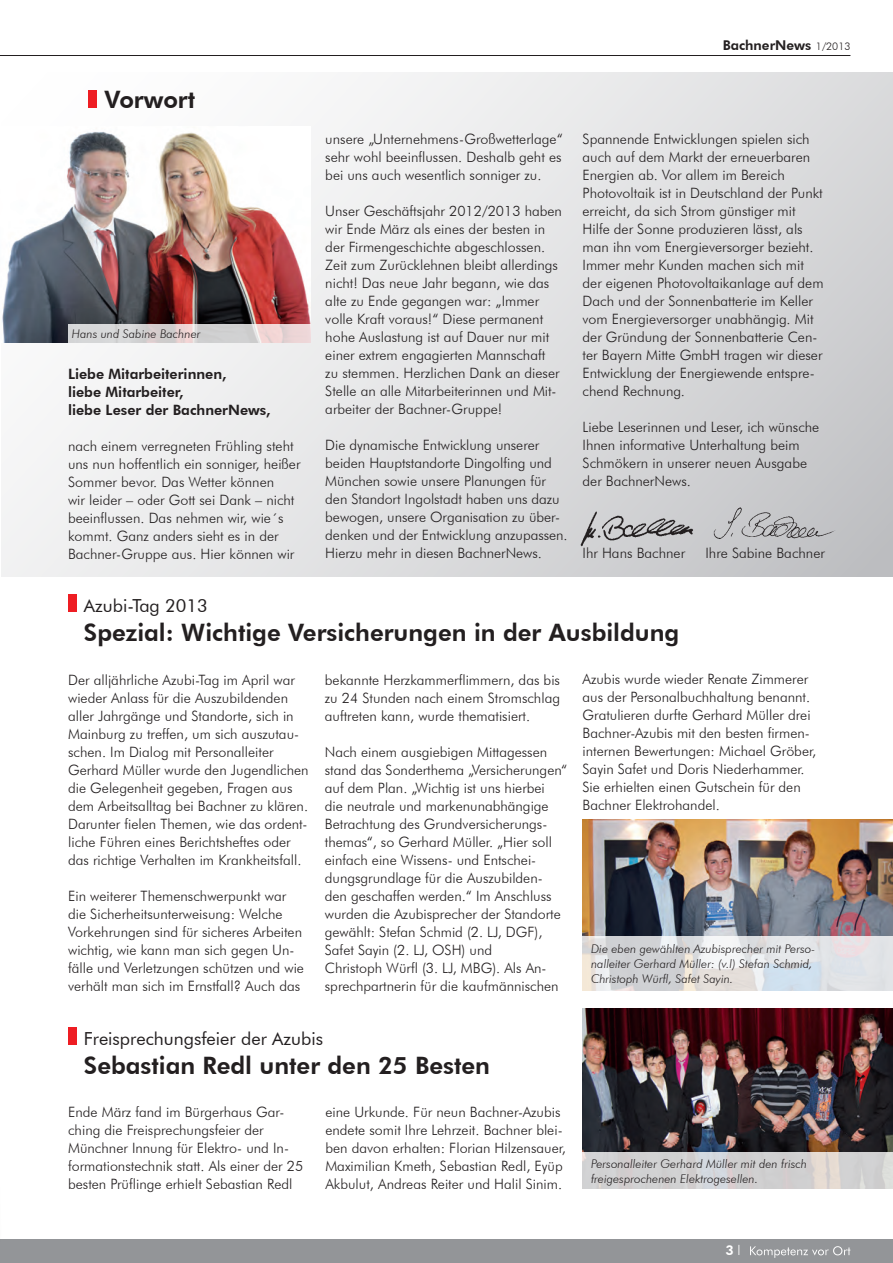
<style>
.page{position:relative;width:893px;height:1263px;background:#fff}
.page>*{position:absolute;margin:0;border:0;box-sizing:border-box;transform-origin:0 0}
.t1{font:800 24px "Futura BT";color:#231f20}
.t2{font:18px "Futura BT";color:#231f20}
.Fließtext__9_5_pt{font:300 14.25px/18px "Futura BT";color:#231f20}
.Zwischentitel_fett{font:800 14.25px "Futura BT";color:#231f20}
.t3{font:800 13.5px "Futura BT";color:#231f20}
.t4{font:800 13.5px "Futura BT";color:#fff}
.Bildunterschrift_kur{font:italic 300 12px/15px "Futura BT";color:#231f20}
.s1{font-weight:300;font-size:10.5px}
.s2{font-weight:300}
</style>
<div class="page">
<hr style="left:0;top:55px;width:850px;height:1px;background:#231f20">
<img style="left:583px;top:819px;width:310px;height:118px">
<img style="left:583px;top:1009px;width:310px;height:144px">
<svg style="left:583px;top:937px;width:310px;height:54px;background:#dedfe2"></svg>
<svg style="left:583px;top:1153px;width:310px;height:36px;background:#d3d1d2"></svg>
<div style="left:0;top:1239px;width:893px;height:24px;background:#939598"></div>
<svg style="left:750px;top:1246px;width:100px;height:12px"></svg>
<svg style="left:1px;top:72px;width:892px;height:504px"></svg>
<img style="left:1px;top:126px;width:309px;height:216px">
<svg style="left:68px;top:324px;width:242px;height:18px;background:#dad3d4"></svg>
<div style="left:88px;top:90px;width:8px;height:18px;background:#ee1d23"></div>
<img style="left:711px;top:505px;width:127px;height:38px">
<img style="left:572px;top:503px;width:24px;height:49px">
<img style="left:596px;top:503px;width:102px;height:49px">
<div style="left:68px;top:594px;width:9px;height:18px;background:#ee1d23"></div>
<div style="left:68px;top:1027px;width:9px;height:18px;background:#ee1d23"></div>
<hr style="left:0;top:868px;width:2px;height:395px;background:#231f20;opacity:.3">
<p class="t1" style="left:105px;top:85px;width:92px">Vorwort</p>
<p class="Bildunterschrift_kur" style="left:72px;top:326px;width:130px">Hans und Sabine Bachner</p>
<p class="Zwischentitel_fett" style="left:68px;top:365px;width:160px">Liebe Mitarbeiterinnen,</p>
<p class="Zwischentitel_fett" style="left:68px;top:383px;width:117px">liebe Mitarbeiter,</p>
<p class="Zwischentitel_fett" style="left:68px;top:401px;width:204px">liebe Leser der BachnerNews,</p>
<p class="Fließtext__9_5_pt" style="left:68px;top:436px;width:234px">nach einem verregneten Frühling steht uns nun hoffentlich ein sonniger, heißer Sommer bevor. Das Wetter können<br>wir leider – oder Gott sei Dank – nicht beeinflussen. Das nehmen wir, wie´s kommt. Ganz anders sieht es in der Bachner-Gruppe aus. Hier können wir</p>
<p class="t3" style="left:723px;top:37px;width:129px">BachnerNews <span class="s1">1/2013</span></p>
<p class="Fließtext__9_5_pt" style="left:325px;top:130px;width:239px;text-align:justify">unsere „Unternehmens-Großwetterlage“ sehr wohl beeinflussen. Deshalb geht es bei uns auch wesentlich sonniger zu.</p>
<p class="Fließtext__9_5_pt" style="left:325px;top:202px;width:238px">Unser Geschäftsjahr 2012/2013 haben wir Ende März als eines der besten in der Firmengeschichte abgeschlossen.<br>Zeit zum Zurücklehnen bleibt allerdings nicht! Das neue Jahr begann, wie das alte zu Ende gegangen war: „Immer volle Kraft voraus!“ Diese permanent hohe Auslastung ist auf Dauer nur mit einer extrem engagierten Mannschaft<br>zu stemmen. Herzlichen Dank an dieser Stelle an alle Mitarbeiterinnen und Mit&shy;arbeiter der Bachner-Gruppe!</p>
<p class="Fließtext__9_5_pt" style="left:325px;top:436px;width:244px">Die dynamische Entwicklung unserer beiden Hauptstandorte Dingolfing und München sowie unsere Planungen für den Standort Ingolstadt haben uns dazu bewogen, unsere Organisation zu über&shy;denken und der Entwicklung anzupassen.<br>Hierzu mehr in diesen BachnerNews.</p>
<p class="Fließtext__9_5_pt" style="left:583px;top:130px;width:242px">Spannende Entwicklungen spielen sich auch auf dem Markt der erneuerbaren Energien ab. Vor allem im Bereich Photovoltaik ist in Deutschland der Punkt erreicht, da sich Strom günstiger mit Hilfe der Sonne produzieren lässt, als man ihn vom Energieversorger bezieht.<br>Immer mehr Kunden machen sich mit der eigenen Photovoltaikanlage auf dem Dach und der Sonnenbatterie im Keller vom Energieversorger unabhängig. Mit der Gründung der Sonnenbatterie Cen&shy;ter Bayern Mitte GmbH tragen wir dieser Entwicklung der Energiewende entspre&shy;chend Rechnung.</p>
<p class="Fließtext__9_5_pt" style="left:583px;top:418px;width:238px">Liebe Leserinnen und Leser, ich wünsche<br>Ihnen informative Unterhaltung beim<br>Schmökern in unserer neuen Ausgabe der BachnerNews.</p>
<p class="Fließtext__9_5_pt" style="left:583px;top:544px;width:104px">Ihr Hans Bachner</p>
<p class="Fließtext__9_5_pt" style="left:705px;top:544px;width:121px">Ihre Sabine Bachner</p>
<p class="t2" style="left:84px;top:595px;width:125px">Azubi-Tag 2013</p>
<p class="t1" style="left:84px;top:618px;width:597px">Spezial: Wichtige Versicherungen in der Ausbildung</p>
<p class="Fließtext__9_5_pt" style="left:68px;top:670px;width:242px">Der alljährliche Azubi-Tag im April war wieder Anlass für die Auszubildenden aller Jahrgänge und Standorte, sich in Mainburg zu treffen, um sich auszutau&shy;schen. Im Dialog mit Personalleiter Gerhard Müller wurde den Jugendlichen die Gelegenheit gegeben, Fragen aus dem Arbeitsalltag bei Bachner zu klären.<br>Darunter fielen Themen, wie das ordent&shy;liche Führen eines Berichtsheftes oder das richtige Verhalten im Krankheitsfall.</p>
<p class="Fließtext__9_5_pt" style="left:68px;top:886px;width:237px">Ein weiterer Themenschwerpunkt war die Sicherheitsunterweisung: Welche Vorkehrungen sind für sicheres Arbeiten wichtig, wie kann man sich gegen Un&shy;fälle und Verletzungen schützen und wie verhält man sich im Ernstfall? Auch das</p>
<p class="Fließtext__9_5_pt" style="left:325px;top:670px;width:237px;text-align:justify">bekannte Herzkammerflimmern, das bis zu 24 Stunden nach einem Stromschlag auftreten kann, wurde thematisiert.</p>
<p class="Fließtext__9_5_pt" style="left:325px;top:742px;width:244px">Nach einem ausgiebigen Mittagessen stand das Sonderthema „Versicherungen“ auf dem Plan. „Wichtig ist uns hierbei<br>die neutrale und markenunabhängige Betrachtung des Grundversicherungs&shy;themas“, so Gerhard Müller. „Hier soll einfach eine Wissens- und Entschei&shy;dungsgrundlage für die Auszubilden&shy;den geschaffen werden.“ Im Anschluss wurden die Azubisprecher der Standorte gewählt: Stefan Schmid (2. LJ, DGF),</p>
<p class="Fließtext__9_5_pt" style="left:325px;top:940px;width:169px">Safet Sayin (2. LJ, OSH) und</p>
<p class="Fließtext__9_5_pt" style="left:325px;top:958px;width:235px">Christoph Würfl (3. LJ, MBG). Als An&shy;sprechpartnerin für die kaufmännischen</p>
<p class="t2" style="left:84px;top:1027px;width:241px">Freisprechungsfeier der Azubis</p>
<p class="t1" style="left:84px;top:1050px;width:408px">Sebastian Redl unter den 25 Besten</p>
<p class="Fließtext__9_5_pt" style="left:68px;top:1102px;width:237px">Ende März fand im Bürgerhaus Gar&shy;ching die Freisprechungsfeier der Münchner Innung für Elektro- und In&shy;formationstechnik statt. Als einer der 25 besten Prüflinge erhielt Sebastian Redl</p>
<p class="Fließtext__9_5_pt" style="left:325px;top:1102px;width:242px">eine Urkunde. Für neun Bachner-Azubis endete somit Ihre Lehrzeit. Bachner blei&shy;ben davon erhalten: Florian Hilzensauer, Maximilian Kmeth, Sebastian Redl, Eyüp Akbulut, Andreas Reiter und Halil Sinim.</p>
<p class="Fließtext__9_5_pt" style="left:583px;top:670px;width:235px">Azubis wurde wieder Renate Zimmerer aus der Personalbuchhaltung benannt.<br>Gratulieren durfte Gerhard Müller drei Bachner-Azubis mit den besten firmen&shy;internen Bewertungen: Michael Gröber, Sayin Safet und Doris Niederhammer.<br>Sie erhielten einen Gutschein für den Bachner Elektrohandel.</p>
<p class="Bildunterschrift_kur" style="left:591px;top:941px;width:226px">Die eben gewählten Azubisprecher mit Perso&shy;nalleiter Gerhard Müller: (v.l) Stefan Schmid,<br>Christoph Würfl, Safet Sayin.</p>
<p class="Bildunterschrift_kur" style="left:591px;top:1156px;width:217px">Personalleiter Gerhard Müller mit den frisch freigesprochenen Elektrogesellen.</p>
<p class="t4" style="left:725px;top:1242px;width:17px">3 <span class="s2">l</span></p>
<p class="t4" style="left:721px;top:1242px;width:10px">3</p>
</div>
